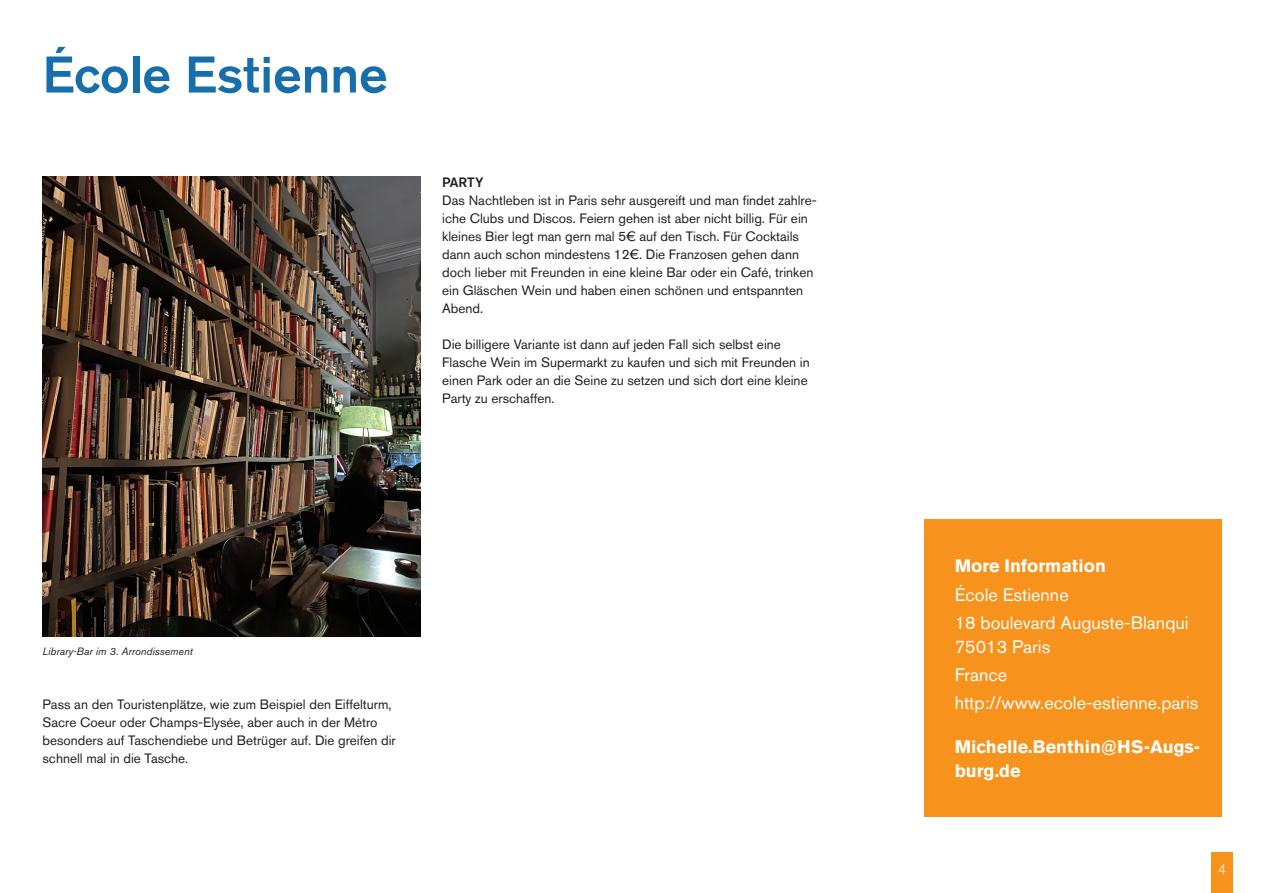
<style>
.page{position:relative;width:1263px;height:893px;background:#fff}
.page>*{position:absolute;margin:0;border:0;box-sizing:border-box;transform-origin:0 0}
.Headline_1{font:500 51px "Akzidenz Grotesk BQ";color:#166eaa}
.Grüner_kasten{font:18px/24px "Akzidenz Grotesk BQ";color:#fff}
.Grüner_kasten-2{font:700 18px/24px "Akzidenz Grotesk BQ";color:#fff}
.Grüner_kasten_headli{font:700 18px "Akzidenz Grotesk BQ";color:#fff}
.Fließtext_Zeilte_1{font:13.5px/18px "Akzidenz Grotesk BQ";color:#231f20}
.t1{font:300 13.5px "Akzidenz Grotesk BQ";color:#fff}
.Bildunterschrift{font:italic 10.5px "Akzidenz Grotesk BQ";color:#231f20}
.s1{font-weight:500}
</style>
<div class="page">
<div style="left:1211px;top:853px;width:22px;height:40px;background:#f7931d"></div>
<div style="left:924px;top:519px;width:297px;height:298px;background:#f7931d"></div>
<img style="left:43px;top:176px;width:378px;height:461px">
<p class="Headline_1" style="left:43px;top:43px;width:347px">École Estienne</p>
<p class="Fließtext_Zeilte_1" style="left:442px;top:173px;width:376px"><span class="s1">PARTY<br></span>Das Nachtleben ist in Paris sehr ausgereift und man findet zahlre&shy;iche Clubs und Discos. Feiern gehen ist aber nicht billig. Für ein kleines Bier legt man gern mal 5€ auf den Tisch. Für Cocktails dann auch schon mindestens 12€. Die Franzosen gehen dann doch lieber mit Freunden in eine kleine Bar oder ein Café, trinken ein Gläschen Wein und haben einen schönen und entspannten Abend.</p>
<p class="Fließtext_Zeilte_1" style="left:442px;top:335px;width:369px">Die billigere Variante ist dann auf jeden Fall sich selbst eine Flasche Wein im Supermarkt zu kaufen und sich mit Freunden in einen Park oder an die Seine zu setzen und sich dort eine kleine Party zu erschaffen.</p>
<p class="Bildunterschrift" style="left:43px;top:645px;width:152px">Library-Bar im 3. Arrondissement</p>
<p class="Fließtext_Zeilte_1" style="left:43px;top:695px;width:355px">Pass an den Touristenplätze, wie zum Beispiel den Eiffelturm, Sacre Coeur oder Champs-Elysée, aber auch in der Métro besonders auf Taschendiebe und Betrüger auf. Die greifen dir schnell mal in die Tasche.</p>
<p class="Grüner_kasten_headli" style="left:955px;top:556px;width:153px">More Information</p>
<p class="Grüner_kasten" style="left:955px;top:582px;width:116px">École Estienne</p>
<p class="Grüner_kasten" style="left:955px;top:610px;width:235px">18 boulevard Auguste-Blanqui<br>75013 Paris</p>
<p class="Grüner_kasten" style="left:955px;top:663px;width:54px">France</p>
<p class="Grüner_kasten" style="left:955px;top:691px;width:245px">http://www.ecole-estienne.paris</p>
<p class="Grüner_kasten-2" style="left:955px;top:735px;width:247px">Michelle.Benthin@HS-Augs&shy;burg.de</p>
<p class="t1" style="left:1218px;top:862px;width:9px">4</p>
</div>
